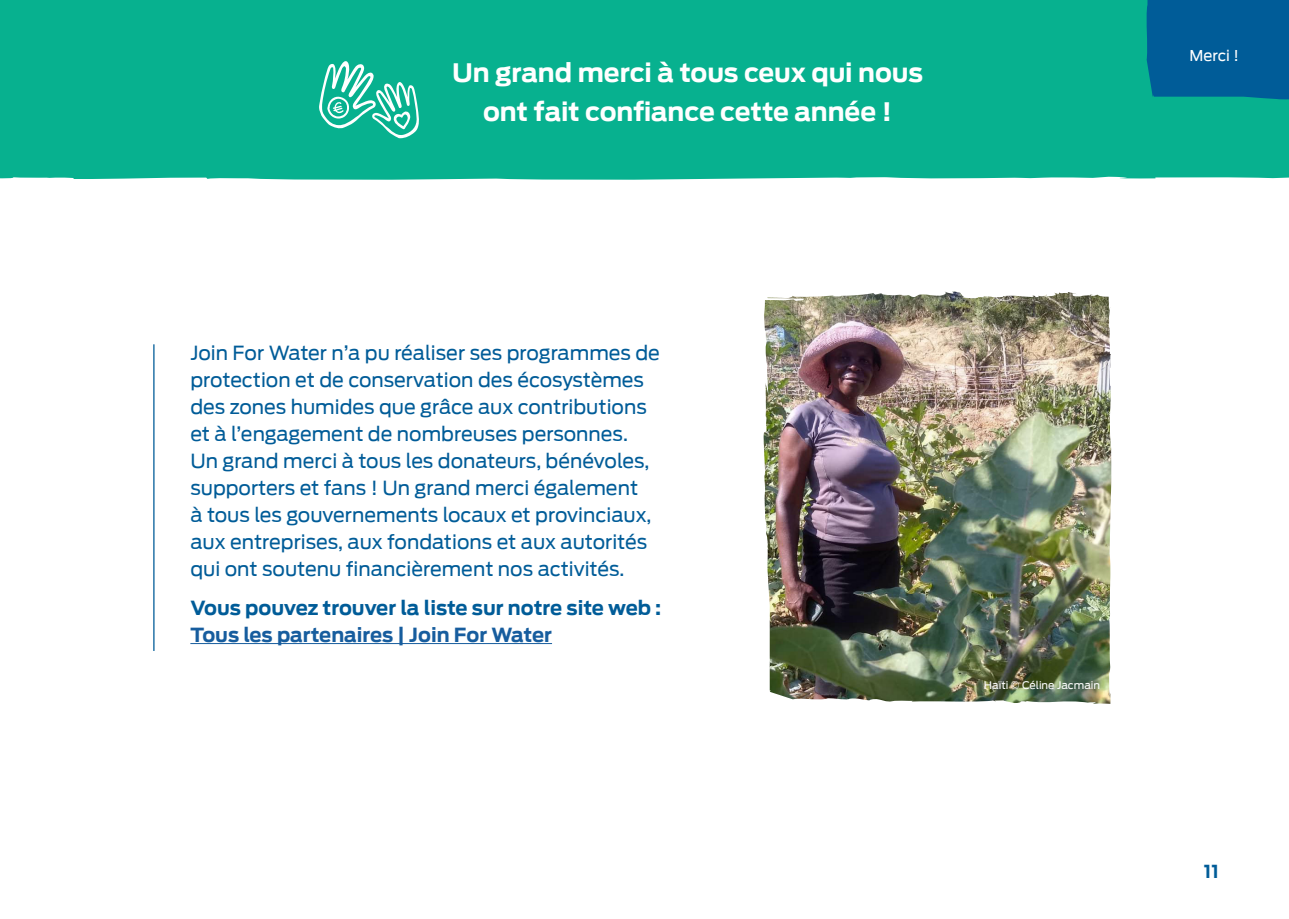
<style>
.page{position:relative;width:1289px;height:919px;background:#fff}
.page>*{position:absolute;margin:0;border:0;box-sizing:border-box;transform-origin:0 0}
.t1{font:700 25.5px/39px "Antenna";letter-spacing:-.005em;color:#fff;text-align:center}
.lopende_teksten{font:19.5px/27px "Antenna";color:#005c98}
.lopende_teksten-2{font:700 19.5px/27px "Antenna";color:#005c98}
.t2{font:700 18px "Antenna";color:#005c98}
.t3{font:15px "Antenna";color:#fff}
.t4{font:10.5px "Antenna";color:#fff}
.s1{color:#175d9e}
</style>
<div class="page">
<div style="left:0;top:0;width:1288px;height:180px;background:#07b18f"></div>
<hr style="left:190px;top:643px;width:362px;height:1px;background:#175d9e">
<img style="left:763px;top:292px;width:348px;height:412px">
<svg style="left:319px;top:61px;width:101px;height:77px"></svg>
<hr style="left:153px;top:344px;width:1px;height:307px;background:#005c98">
<svg style="left:1145px;top:0;width:143px;height:104px"></svg>
<p class="t1" style="left:452px;top:53px;width:472px">Un grand merci à tous ceux qui nous ont fait confiance cette année !</p>
<p class="lopende_teksten" style="left:190px;top:339px;width:471px">Join For Water n’a pu réaliser ses programmes de protection et de conservation des écosystèmes des zones humides que grâce aux contributions et à l’engagement de nombreuses personnes.<br>Un grand merci à tous les donateurs, bénévoles, supporters et fans ! Un grand merci également<br>à tous les gouvernements locaux et provinciaux, aux entreprises, aux fondations et aux autorités qui ont soutenu financièrement nos activités.</p>
<p class="lopende_teksten-2" style="left:190px;top:594px;width:472px">Vous pouvez trouver la liste sur notre site web :<br><span class="s1">Tous les partenaires | Join For Water</span></p>
<p class="t4" style="left:983px;top:679px;width:118px">Haïti © Céline Jacmain</p>
<p class="t3" style="left:1189px;top:46px;width:51px">Merci !</p>
<p class="t2" style="left:1203px;top:860px;width:16px">11</p>
</div>
